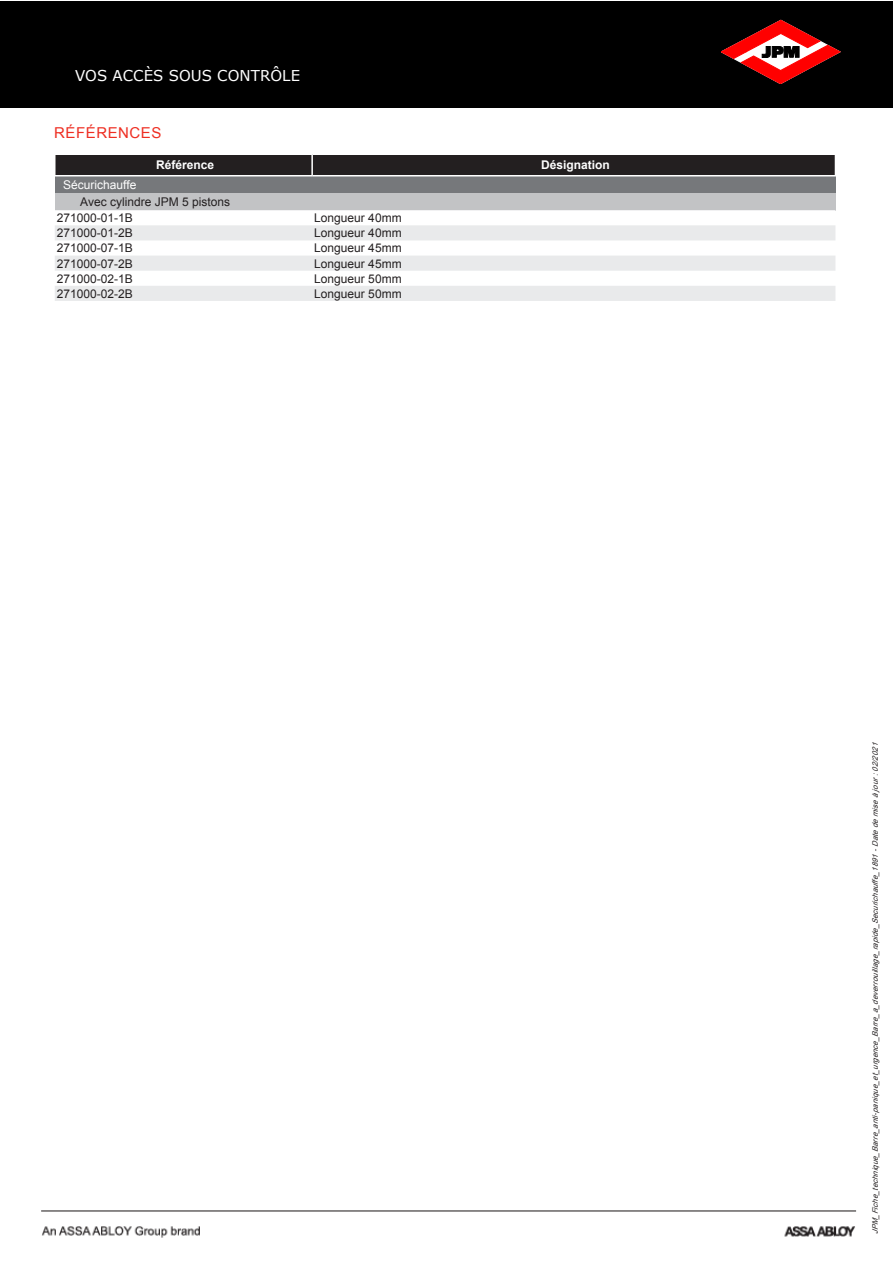
<style>
.page{position:relative;width:893px;height:1263px;background:#fff}
.page>*{position:absolute;margin:0;border:0;box-sizing:border-box;transform-origin:0 0}
.t1{font:15px "Verdana";letter-spacing:.005em;color:#fff}
.t2{font:15px "Arial";letter-spacing:.035em;color:#ee2e22}
.t3{font:12px/16.2px "Arial";color:#231f20}
.t4{font:700 12px "Arial";color:#fff}
.t5{font:12px "Arial";color:#fff}
.t6{font:italic 7.5px "Arial";color:#231f20}
</style>
<div class="page">
<div style="left:0;top:1px;width:893px;height:106px;background:#000"></div>
<img style="left:41px;top:1210px;width:816px;height:28px">
<svg style="left:721px;top:20px;width:119px;height:64px"></svg>
<div style="left:368px;top:1224px;width:157px;height:29px;background:#fff"></div>
<div style="left:55px;top:176px;width:780px;height:17px;background:#76787b"></div>
<div style="left:55px;top:193px;width:780px;height:17px;background:#c2c3c5"></div>
<svg style="left:55px;top:210px;width:780px;height:1px"></svg>
<svg style="left:55px;top:225px;width:780px;height:76px;fill:#e9eaeb"></svg>
<div style="left:55px;top:154px;width:780px;height:21px;background:#231f20"></div>
<p class="t1" style="left:75px;top:66px;width:227px">VOS ACCÈS SOUS CONTRÔLE</p>
<p class="t2" style="left:54px;top:123px;width:109px">RÉFÉRENCES</p>
<p class="t4" style="left:156px;top:157px;width:60px">Référence</p>
<p class="t4" style="left:541px;top:157px;width:70px">Désignation</p>
<p class="t5" style="left:63px;top:176px;width:75px">Sécurichauffe</p>
<p class="t3" style="left:57px;top:194px;width:175px;text-indent:23px">Avec cylindre JPM 5 pistons<br>271000-01-1B</p>
<p class="t3" style="left:314px;top:210px;width:89px">Longueur 40mm</p>
<p class="t3" style="left:57px;top:225px;width:78px">271000-01-2B</p>
<p class="t3" style="left:314px;top:225px;width:89px">Longueur 40mm</p>
<p class="t3" style="left:57px;top:240px;width:78px">271000-07-1B</p>
<p class="t3" style="left:314px;top:240px;width:89px">Longueur 45mm</p>
<p class="t3" style="left:57px;top:255px;width:78px">271000-07-2B</p>
<p class="t3" style="left:314px;top:255px;width:89px">Longueur 45mm</p>
<p class="t3" style="left:57px;top:270px;width:78px">271000-02-1B</p>
<p class="t3" style="left:314px;top:270px;width:89px">Longueur 50mm</p>
<p class="t3" style="left:57px;top:285px;width:78px">271000-02-2B</p>
<p class="t3" style="left:314px;top:285px;width:89px">Longueur 50mm</p>
<p class="t6" style="left:870px;top:1234px;width:496px;rotate:-90deg">JPM_Fiche_technique_Barre_anti-panique_et_urgence_Barre_a_deverrouillage_rapide_Securichauffe_1891-Datedemiseàjour:02/2021</p>
</div>
